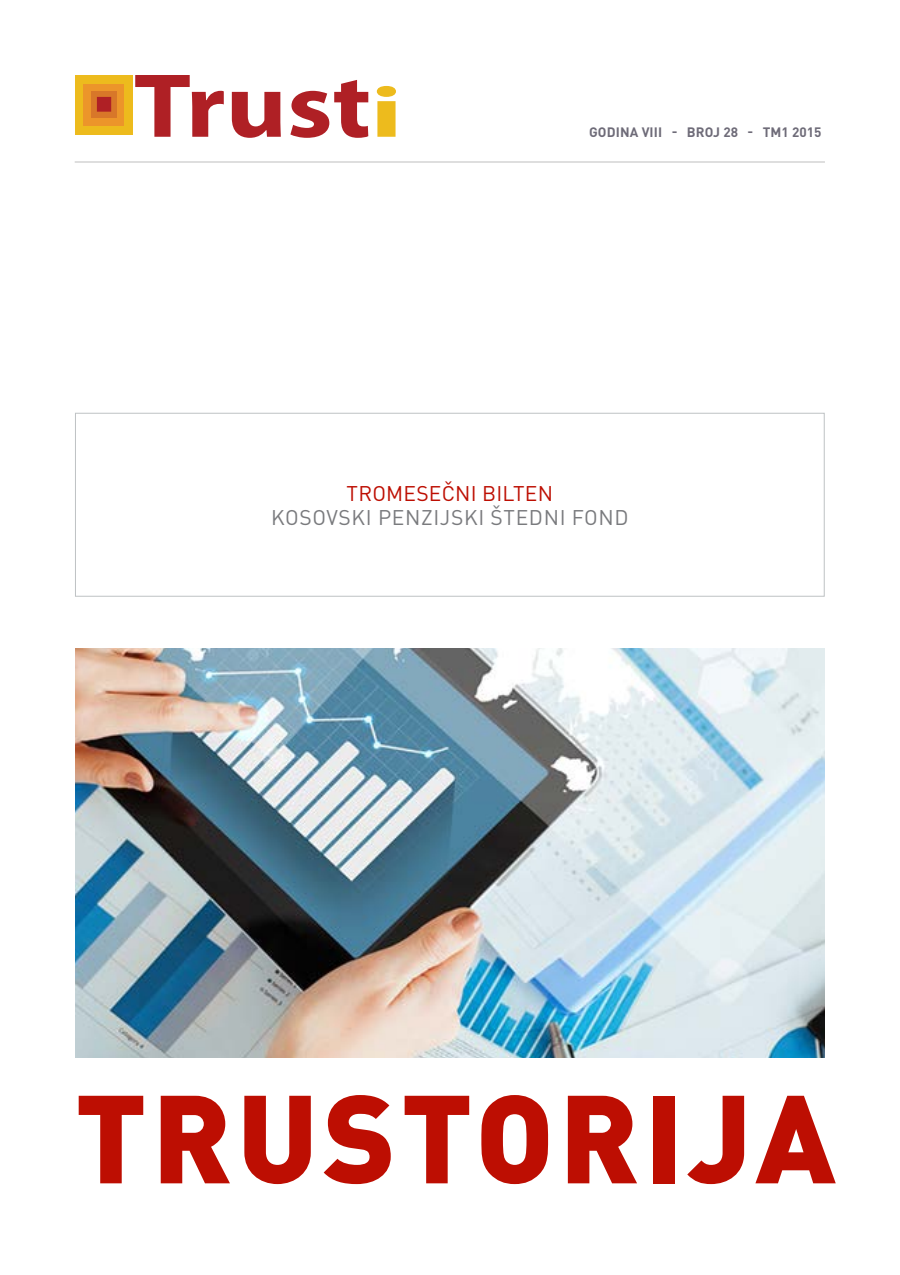
<style>
.page{position:relative;width:900px;height:1275px;background:#fff}
.page>*{position:absolute;margin:0;border:0;box-sizing:border-box;transform-origin:0 0}
.t1{font:900 123px "DIN Pro";letter-spacing:.04em;color:#bd0e02}
.t2{font:21px "DIN Pro";letter-spacing:.03em;color:#797a7d}
.t3{font:21px "DIN Pro";letter-spacing:.01em;color:#bd0e02}
.t4{font:700 13.5px "DIN Pro";letter-spacing:.01em;color:#6e6b78}
</style>
<div class="page">
<img style="left:75px;top:648px;width:750px;height:410px">
<div style="left:75px;top:75px;width:58px;height:59px;background:#edbb1d"></div>
<div style="left:84px;top:84px;width:40px;height:41px;background:#ec952a"></div>
<div style="left:91px;top:91px;width:26px;height:27px;background:#d87729"></div>
<svg style="left:97px;top:97px;width:14px;height:15px"></svg>
<svg style="left:135px;top:75px;width:233px;height:63px"></svg>
<svg style="left:377px;top:86px;width:19px;height:51px"></svg>
<div style="left:75px;top:413px;width:749px;height:183px;border:1px solid #bfc2c4"></div>
<hr style="left:75px;top:162px;width:750px;height:1px;background:#bfbfbf">
<p class="t4" style="left:589px;top:123px;width:234px">GODINA VIII - BROJ 28 - TM1 2015</p>
<p class="t3" style="left:347px;top:479px;width:180px">TROMESEČNI BI LTEN</p>
<p class="t2" style="left:271px;top:503px;width:28px">KOSO</p>
<p class="t2" style="left:326px;top:503px;width:24px">VSKI</p>
<p class="t2" style="left:378px;top:503px;width:85px">PENZIJSKI</p>
<p class="t2" style="left:491px;top:503px;width:140px">ŠTEDNI FON D</p>
<h1 class="t1" style="left:75px;top:1055px;width:762px">TRUSTORIJA</h1>
</div>
